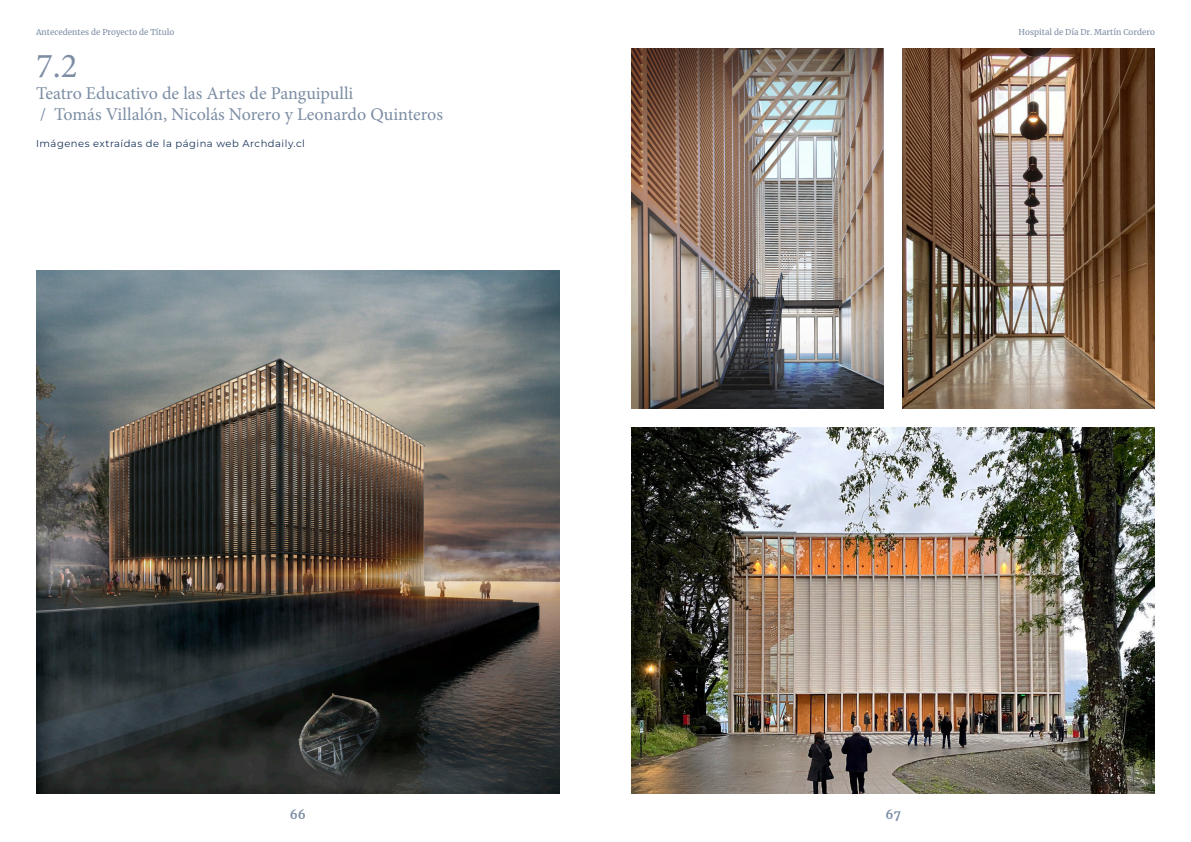
<style>
.page{position:relative;width:1191px;height:842px;background:#fff}
.page>*{position:absolute;margin:0;border:0;box-sizing:border-box;transform-origin:0 0}
.subtitulo{font:35px "Minion Pro";color:#7c8da4}
.subtitulo-2{font:18px "Minion Pro";letter-spacing:-.005em;color:#7c8da4}
.t1{font:700 12px "Merriweather";color:#7c8da4}
.subtitulo-3{font:10px "Montserrat";letter-spacing:.05em;color:#1a345a}
.t2{font:8px "Merriweather";color:#7c8da4}
</style>
<div class="page">
<img style="left:631px;top:48px;width:252px;height:360px">
<img style="left:902px;top:48px;width:253px;height:360px">
<img style="left:631px;top:427px;width:524px;height:367px">
<img style="left:36px;top:270px;width:523px;height:524px">
<p class="t2" style="left:36px;top:26px;width:140px">Antecedentes de Proyecto de Título</p>
<p class="t2" style="left:1018px;top:26px;width:138px">Hospital de Día Dr. Martín Cordero</p>
<p class="subtitulo" style="left:36px;top:43px;width:43px">7.2</p>
<p class="subtitulo-2" style="left:36px;top:81px;width:319px">Teatro Educativo de las Artes de Panguipulli</p>
<p class="subtitulo-2" style="left:40px;top:103px;width:404px">/ Tomás Villalón, Nicolás Norero y Leonardo Quinteros</p>
<p class="subtitulo-3" style="left:36px;top:137px;width:270px">Imágenes extraídas de la página web Archdaily.cl</p>
<p class="t1" style="left:290px;top:806px;width:18px">66</p>
<p class="t1" style="left:885px;top:806px;width:17px">67</p>
</div>
